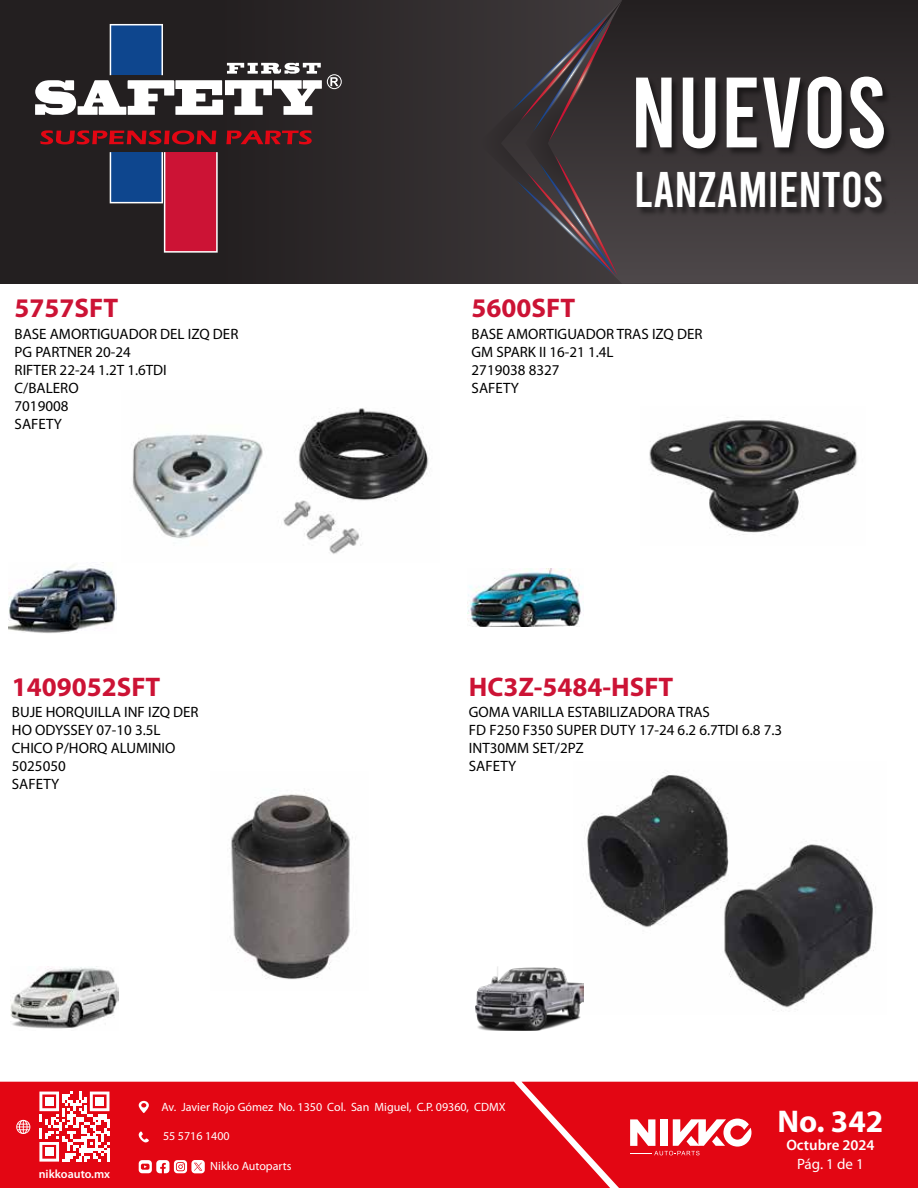
<style>
.page{position:relative;width:918px;height:1188px;background:#fff}
.page>*{position:absolute;margin:0;border:0;box-sizing:border-box;transform-origin:0 0}
.t1{font:99.75px "Bebas";color:#fff}
.t2{font:49.8px "Bebas";color:#fff}
.t3{font:700 31.5px "Myriad Pro";color:#fff}
.t4{font:700 27px "Myriad Pro";color:#cc1335}
.t5{font:15px/18px "Myriad Pro";color:#000}
.t6{font:600 15px "Myriad Pro";color:#fff}
.t7{font:15px "Myriad Pro";color:#fff}
.t8{font:12px "Myriad Pro";color:#fff}
.t9{font:600 12px "Myriad Pro";color:#fff}
</style>
<div class="page">
<div style="left:0;top:0;width:918px;height:284px;background:#292526"></div>
<svg style="left:622px;top:111px;width:296px;height:173px;background:#474143"></svg>
<svg style="left:479px;top:0;width:143px;height:284px"></svg>
<div style="left:0;top:1082px;width:522px;height:106px;background:#e30613"></div>
<svg style="left:39px;top:1092px;width:70px;height:70px"></svg>
<div style="left:45px;top:1097px;width:8px;height:9px;background:#fff"></div>
<div style="left:95px;top:1097px;width:9px;height:9px;background:#fff"></div>
<div style="left:45px;top:1148px;width:8px;height:8px;background:#fff"></div>
<svg style="left:16px;top:1120px;width:14px;height:14px"></svg>
<svg style="left:139px;top:1101px;width:10px;height:12px"></svg>
<svg style="left:139px;top:1131px;width:10px;height:12px"></svg>
<svg style="left:139px;top:1160px;width:66px;height:13px"></svg>
<svg style="left:522px;top:1082px;width:396px;height:106px;background:#e41723"></svg>
<img style="left:629px;top:83px;width:269px;height:142px">
<svg style="left:40px;top:130px;width:176px;height:14px"></svg>
<svg style="left:226px;top:130px;width:86px;height:14px"></svg>
<svg style="left:110px;top:152px;width:108px;height:101px"></svg>
<svg style="left:35px;top:24px;width:307px;height:91px"></svg>
<img style="left:132px;top:408px;width:297px;height:146px">
<img style="left:649px;top:417px;width:209px;height:118px">
<img style="left:231px;top:794px;width:122px;height:186px">
<img style="left:583px;top:771px;width:293px;height:240px">
<img style="left:9px;top:562px;width:107px;height:71px">
<img style="left:468px;top:569px;width:114px;height:58px">
<img style="left:11px;top:967px;width:107px;height:62px">
<img style="left:475px;top:966px;width:108px;height:65px">
<h3 class="t4" style="left:15px;top:290px;width:105px">5757SFT</h3>
<p class="t5" style="left:15px;top:324px;width:225px">BASE AMORTIGUADOR DEL IZQ DER<br>PG PARTNER 20-24<br>RIFTER 22-24 1.2T 1.6TDI<br>C/BALERO<br>7019008<br>SAFETY</p>
<h3 class="t4" style="left:12px;top:669px;width:150px">1409052SFT</h3>
<p class="t5" style="left:12px;top:703px;width:188px">BUJE HORQUILLA INF IZQ DER<br>HO ODYSSEY 07-10 3.5L<br>CHICO P/HORQ ALUMINIO<br>5025050<br>SAFETY</p>
<h1 class="t1" style="left:630px;top:63px;width:258px">NUEVOS</h1>
<h2 class="t2" style="left:634px;top:165px;width:251px">LANZAMIENTOS</h2>
<h3 class="t4" style="left:472px;top:290px;width:105px">5600SFT</h3>
<p class="t5" style="left:472px;top:324px;width:232px">BASE AMORTIGUADOR TRAS IZQ DER<br>GM SPARK II 16-21 1.4L<br>2719038 8327<br>SAFETY</p>
<h3 class="t4" style="left:469px;top:669px;width:206px">HC3Z-5484-HSFT</h3>
<p class="t5" style="left:469px;top:703px;width:315px">GOMA VARILLA ESTABILIZADORA TRAS<br>FD F250 F350 SUPER DUTY 17-24 6.2 6.7TDI 6.8 7.3<br>INT30MM SET/2PZ<br>SAFETY</p>
<p class="t9" style="left:39px;top:1167px;width:73px">nikkoauto.mx</p>
<p class="t8" style="left:161px;top:1099px;width:346px">Av. Javier Rojo Gómez No. 1350 Col. San Miguel, C.P. 09360, CDMX</p>
<p class="t8" style="left:163px;top:1129px;width:68px">55 5716 1400</p>
<p class="t8" style="left:210px;top:1159px;width:83px">Nikko Autoparts</p>
<h3 class="t3" style="left:778px;top:1101px;width:107px">No. 342</h3>
<p class="t6" style="left:786px;top:1135px;width:90px">Octubre 2024</p>
<p class="t7" style="left:797px;top:1155px;width:68px">Pág. 1 de 1</p>
</div>
